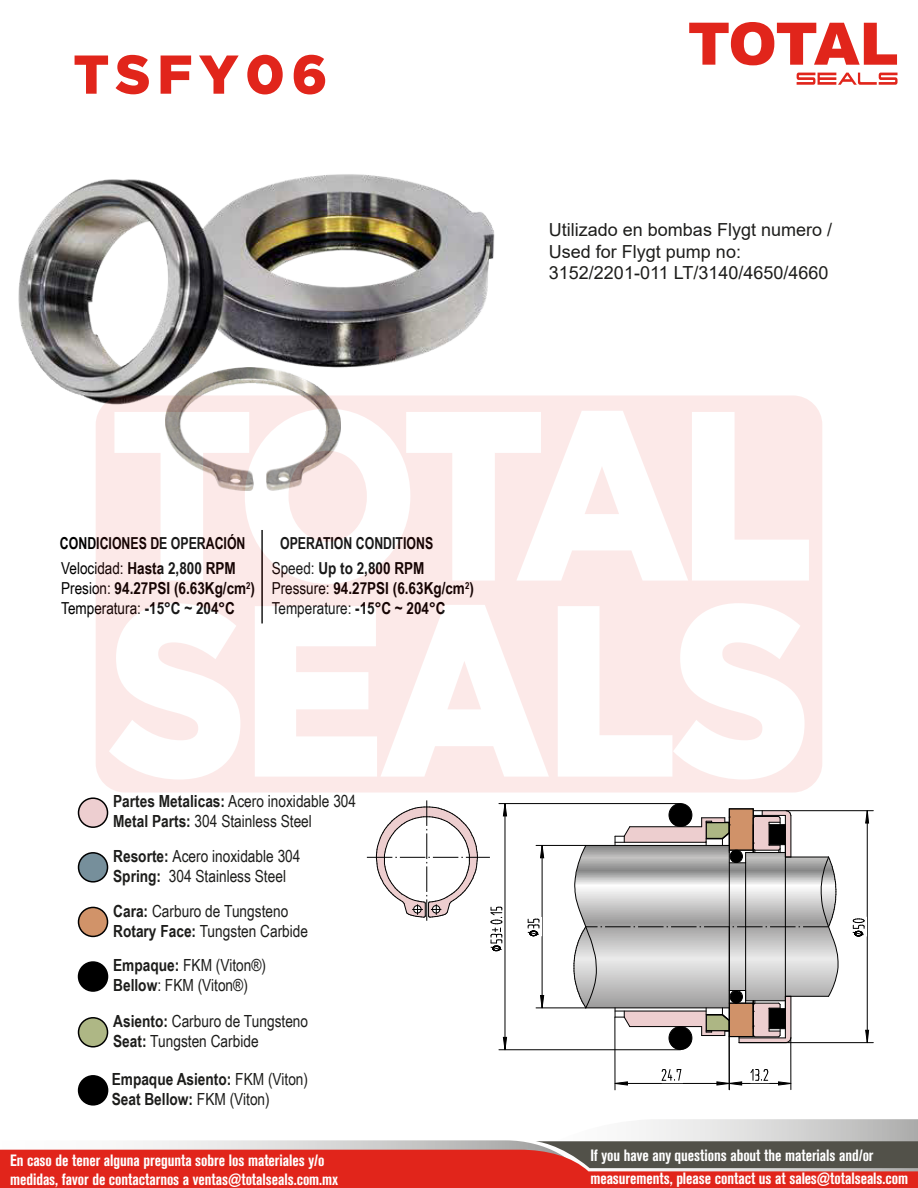
<style>
.page{position:relative;width:918px;height:1188px;background:#fff}
.page>*{position:absolute;margin:0;border:0;box-sizing:border-box;transform-origin:0 0}
.t1{font:900 54.6px "Gotham";letter-spacing:.12em;color:#e1251b}
.t2{font:18px/21.6px "Arial";color:#1d1d1b}
.t3{font:16.65px/20.1px "Arial Narrow";color:#1d1d1b}
.t4{font:700 16.65px/20.1px "Arial Narrow";color:#1d1d1b}
.t5{font:700 16.5px/19.8px "Arial Narrow";color:#000}
.t6{font:700 16.5px/25.8px "Arial Narrow";color:#000;scale:.91 1}
.t7{font:16.2px/22.5px "Akzidenz Grotesk BQ Bd Cnd Alt";letter-spacing:-.005em;color:#fff}
.s1{font-weight:400}
.s2{font-weight:700}
</style>
<div class="page">
<div style="left:490px;top:1119px;width:428px;height:69px;background:linear-gradient(to right,#fff,#b8b8b8)"></div>
<svg style="left:180px;top:1140px;width:411px;height:1px"></svg>
<svg style="left:0;top:1141px;width:918px;height:47px;background:#c14840"></svg>
<svg style="left:797px;top:73px;width:101px;height:12px"></svg>
<svg style="left:689px;top:22px;width:208px;height:43px"></svg>
<div style="left:79px;top:853px;width:29px;height:29px;background:#768f9b;border-radius:50%"></div>
<div style="left:78px;top:852px;width:30px;height:31px;border:2px solid #000;border-radius:50%"></div>
<div style="left:79px;top:962px;width:29px;height:29px;background:#000;border-radius:50%"></div>
<div style="left:78px;top:961px;width:30px;height:31px;border:2px solid #000;border-radius:50%"></div>
<div style="left:79px;top:1018px;width:29px;height:29px;background:#aeb785;border-radius:50%"></div>
<div style="left:78px;top:1017px;width:30px;height:31px;border:2px solid #000;border-radius:50%"></div>
<div style="left:79px;top:798px;width:29px;height:29px;background:#edced0;border-radius:50%"></div>
<div style="left:78px;top:797px;width:30px;height:31px;border:2px solid #000;border-radius:50%"></div>
<div style="left:79px;top:907px;width:29px;height:29px;background:#d19369;border-radius:50%"></div>
<div style="left:78px;top:907px;width:30px;height:30px;border:2px solid #000;border-radius:50%"></div>
<div style="left:79px;top:1076px;width:29px;height:29px;background:#000;border-radius:50%"></div>
<div style="left:78px;top:1075px;width:30px;height:31px;border:2px solid #000;border-radius:50%"></div>
<div style="left:669px;top:804px;width:23px;height:23px;background:#000;border-radius:50%"></div>
<div style="left:669px;top:1027px;width:23px;height:23px;background:#000;border-radius:50%"></div>
<div style="left:669px;top:803px;width:23px;height:24px;border:1px solid #000;border-radius:50%"></div>
<div style="left:669px;top:1026px;width:23px;height:24px;border:1px solid #000;border-radius:50%"></div>
<hr style="left:729px;top:1083px;width:62px;height:1px;background:#000">
<svg style="left:778px;top:1081px;width:14px;height:4px"></svg>
<hr style="left:790px;top:1038px;width:1px;height:52px;background:#000">
<svg style="left:750px;top:1069px;width:18px;height:12px"></svg>
<hr style="left:615px;top:1083px;width:114px;height:1px;background:#000">
<svg style="left:614px;top:1081px;width:14px;height:4px"></svg>
<svg style="left:717px;top:1081px;width:25px;height:4px"></svg>
<hr style="left:615px;top:1017px;width:1px;height:73px;background:#000">
<hr style="left:729px;top:1031px;width:1px;height:59px;background:#000">
<svg style="left:661px;top:1069px;width:21px;height:12px"></svg>
<svg style="left:574px;top:808px;width:265px;height:236px"></svg>
<hr style="left:505px;top:804px;width:1px;height:246px;background:#000">
<svg style="left:503px;top:1037px;width:4px;height:14px"></svg>
<hr style="left:499px;top:803px;width:182px;height:1px;background:#000">
<hr style="left:499px;top:1049px;width:182px;height:1px;background:#000">
<hr style="left:867px;top:811px;width:1px;height:232px;background:#000">
<svg style="left:865px;top:811px;width:4px;height:12px"></svg>
<svg style="left:865px;top:1030px;width:4px;height:14px"></svg>
<hr style="left:786px;top:810px;width:87px;height:1px;background:#000">
<hr style="left:739px;top:1042px;width:134px;height:1px;background:#000">
<svg style="left:852px;top:918px;width:13px;height:19px"></svg>
<hr style="left:542px;top:845px;width:1px;height:163px;background:#000">
<svg style="left:540px;top:844px;width:4px;height:14px"></svg>
<svg style="left:540px;top:995px;width:4px;height:13px"></svg>
<hr style="left:536px;top:845px;width:50px;height:1px;background:#000">
<hr style="left:536px;top:1008px;width:50px;height:1px;background:#000">
<svg style="left:527px;top:919px;width:13px;height:17px"></svg>
<svg style="left:367px;top:800px;width:140px;height:151px"></svg>
<img style="left:18px;top:174px;width:477px;height:245px">
<img style="left:166px;top:367px;width:174px;height:28px">
<div style="left:96px;top:395px;width:726px;height:398px;background:#fce9e8;border-radius:29px"></div>
<svg style="left:109px;top:603px;width:131px;height:177px"></svg>
<svg style="left:255px;top:605px;width:294px;height:172px"></svg>
<svg style="left:558px;top:603px;width:247px;height:177px"></svg>
<svg style="left:114px;top:409px;width:695px;height:175px"></svg>
<h1 class="t1" style="left:73px;top:43px;width:256px">TSFY06</h1>
<p class="t2" style="left:549px;top:219px;width:285px">Utilizado en bombas Flygt numero /<br>Used for Flygt pump no:<br>3152/2201-011 LT/3140/4650/4660</p>
<p class="t6" style="left:60px;top:529px;width:205px">CONDICIONES DE OPERACIÓN<br><span class="s1">Velocidad:</span> Hasta 2,800 RPM</p>
<p class="t5" style="left:61px;top:578px;width:195px"><span class="s1">Presion:</span> 94.27PSI (6.63Kg/cm<sup>2</sup>)<br><span class="s1">Temperatura:</span> -15°C ~ 204°C</p>
<p class="t6" style="left:280px;top:529px;width:170px">OPERATION CONDITIONS</p>
<p class="t5" style="left:272px;top:558px;width:204px"><span class="s1">Speed:</span> Up to 2,800 RPM<br><span class="s1">Pressure:</span> 94.27PSI (6.63Kg/cm<sup>2</sup>)<br><span class="s1">Temperature:</span> -15°C ~ 204°C</p>
<p class="t3" style="left:113px;top:791px;width:245px"><span class="s2">Partes Metalicas:</span> Acero inoxidable 304<br><span class="s2">Metal Parts:</span> 304 Stainless Steel</p>
<p class="t3" style="left:113px;top:845px;width:189px"><span class="s2">Resorte:</span> Acero inoxidable 304<br><span class="s2">Spring:</span> 304 Stainless Steel</p>
<p class="t3" style="left:113px;top:900px;width:197px"><span class="s2">Cara:</span> Carburo de Tungsteno<br><span class="s2">Rotary Face:</span> Tungsten Carbide</p>
<p class="t3" style="left:113px;top:955px;width:155px"><span class="s2">Empaque:</span> FKM (Viton®)<br><span class="s2">Bellow</span>: FKM (Viton®)</p>
<p class="t3" style="left:113px;top:1010px;width:197px"><span class="s2">Asiento:</span> Carburo de Tungsteno<br><span class="s2">Seat:</span> Tungsten Carbide</p>
<p class="t4" style="left:112px;top:1068px;width:198px">Empaque Asiento: <span class="s1">FKM (Viton)<br></span>Seat Bellow: <span class="s1">FKM (Viton)</span></p>
<p class="t7" style="left:10px;top:1150px;width:330px;line-height:19.5px">En caso de tener alguna pregunta sobre los materiales y/o medidas, favor de contactarnos a ventas@totalseals.com.mx</p>
<p class="t7" style="left:590px;top:1145px;width:319px">If you have any questions about the materials and/or measurements, please contact us at sales@totalseals.com</p>
</div>
